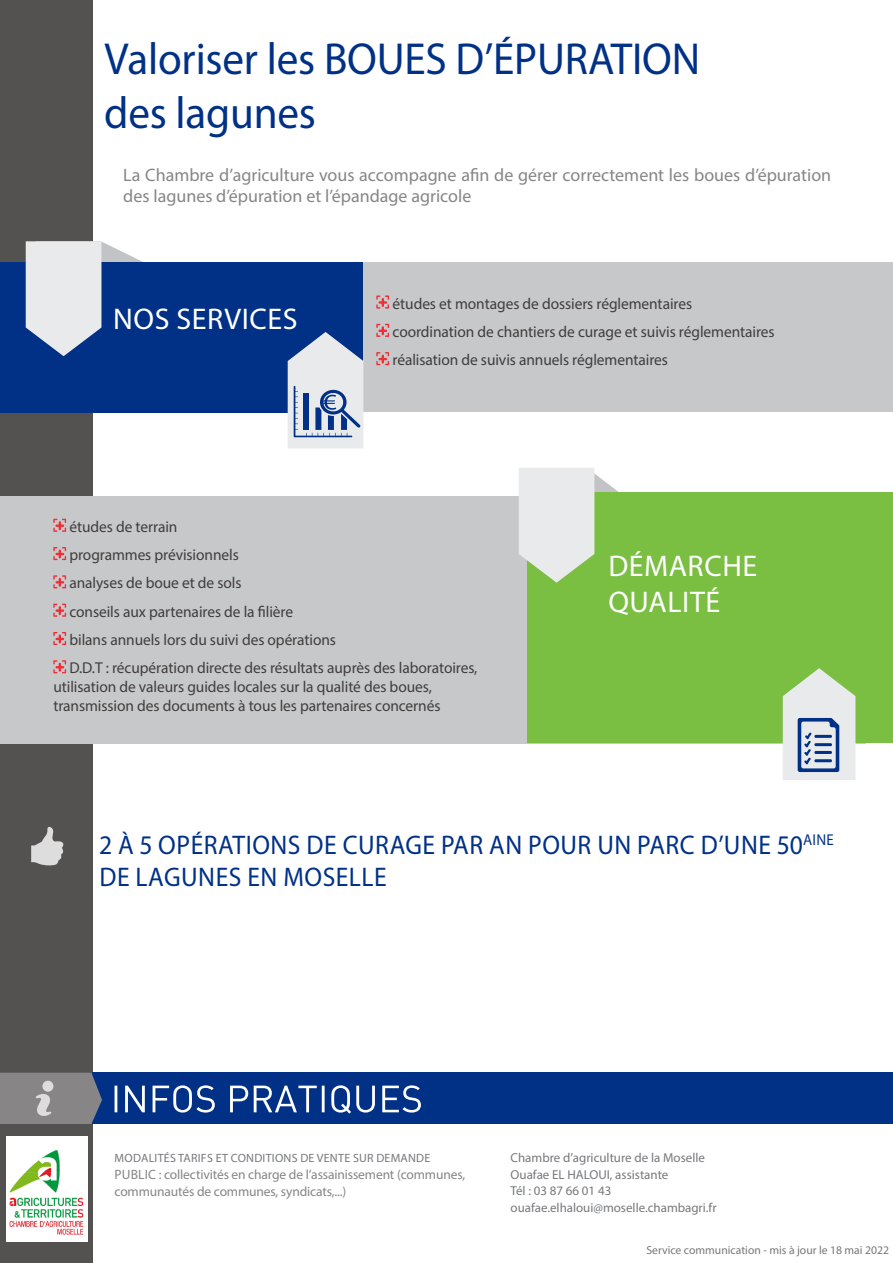
<style>
.page{position:relative;width:893px;height:1263px;background:#fff}
.page>*{position:absolute;margin:0;border:0;box-sizing:border-box;transform-origin:0 0}
.t1{font:45px "Myriad Pro";letter-spacing:-.005em;color:#003186;scale:.96 1}
.t2{font:30px "Myriad Pro";letter-spacing:.02em;color:#fff}
.t3{font:27px/32.4px "Myriad Pro";letter-spacing:.02em;color:#003186;scale:.95 1}
.t4{font:18px/21.6px "Myriad Pro";color:#878586}
.t5{font:15.75px/28.3px "Myriad Pro";letter-spacing:-.005em;color:#403d3d}
.t6{font:13.5px/16.5px "Myriad Pro";letter-spacing:-.01em;color:#878586}
.t7{font:12.9px "Myriad Pro";color:#76787b}
.t8{font:12px "Myriad Pro";letter-spacing:.02em;color:#76787b}
.t9{font:11.7px "Myriad Pro";color:#76787b}
</style>
<div class="page">
<div style="left:0;top:0;width:92px;height:1263px;background:#545151"></div>
<div style="left:92px;top:1073px;width:801px;height:51px;background:#003186"></div>
<img style="left:6px;top:1136px;width:81px;height:106px">
<svg style="left:115px;top:1085px;width:306px;height:29px"></svg>
<svg style="left:0;top:1073px;width:102px;height:51px"></svg>
<div style="left:42px;top:1081px;width:11px;height:11px;background:#dedddd;border-radius:50%"></div>
<div style="left:0;top:496px;width:865px;height:247px;background:#c7c8ca"></div>
<svg style="left:53px;top:519px;width:13px;height:13px"></svg>
<svg style="left:53px;top:547px;width:13px;height:13px"></svg>
<svg style="left:53px;top:575px;width:13px;height:13px"></svg>
<svg style="left:53px;top:604px;width:13px;height:13px"></svg>
<svg style="left:53px;top:632px;width:13px;height:13px"></svg>
<svg style="left:53px;top:660px;width:13px;height:13px"></svg>
<div style="left:104px;top:261px;width:789px;height:150px;background:#c7c8ca"></div>
<div style="left:0;top:261px;width:362px;height:151px;background:#003186"></div>
<svg style="left:31px;top:826px;width:33px;height:39px"></svg>
<svg style="left:376px;top:295px;width:13px;height:14px"></svg>
<svg style="left:376px;top:324px;width:13px;height:13px"></svg>
<svg style="left:376px;top:352px;width:13px;height:13px"></svg>
<div style="left:527px;top:492px;width:366px;height:251px;background:#7abe42"></div>
<svg style="left:519px;top:468px;width:100px;height:115px"></svg>
<svg style="left:26px;top:241px;width:337px;height:207px"></svg>
<svg style="left:783px;top:668px;width:72px;height:112px"></svg>
<p class="t1" style="left:105px;top:31px;width:622px">Valoriser les BOUES D’ÉPURATION</p>
<p class="t1" style="left:104px;top:85px;width:222px">des lagunes</p>
<p class="t4" style="left:123px;top:164px;width:709px">La Chambre d’agriculture vous accompagne afin de gérer correctement les boues d’épuration des lagunes d’épuration et l’épandage agricole</p>
<p class="t2" style="left:113px;top:300px;width:186px">NOS SERVICES</p>
<p class="t5" style="left:393px;top:289px;width:301px">études et montages de dossiers réglementaires</p>
<p class="t5" style="left:393px;top:317px;width:384px">coordination de chantiers de curage et suivis réglementaires</p>
<p class="t5" style="left:393px;top:345px;width:277px">réalisation de suivis annuels réglementaires</p>
<p class="t5" style="left:69px;top:512px;width:410px">études de terrain<br>programmes prévisionnels<br>analyses de boue et de sols<br>conseils aux partenaires de la filière<br>bilans annuels lors du suivi des opérations<br>D.D.T : récupération directe des résultats auprès des laboratoires,</p>
<p class="t5" style="left:53px;top:677px;width:389px;line-height:18.9px">utilisation de valeurs guides locales sur la qualité des boues, transmission des documents à tous les partenaires concernés</p>
<p class="t2" style="left:608px;top:547px;width:151px">DÉMARCHE</p>
<p class="t2" style="left:608px;top:583px;width:114px">QUALITÉ</p>
<p class="t3" style="left:99px;top:828px;width:775px">2 À 5 OPÉRATIONS DE CURAGE PAR AN POUR UN PARC D’UNE 50<sup>AINE<br></sup>DE LAGUNES EN MOSELLE</p>
<p class="t8" style="left:115px;top:1151px;width:317px">MODALITÉS TARIFS ET CONDITIONS DE VENTE SUR DEMANDE</p>
<p class="t6" style="left:115px;top:1166px;width:352px">PUBLIC : collectivités en charge de l’assainissement (communes, communautés de communes, syndicats,...)</p>
<p class="t7" style="left:511px;top:1150px;width:196px">Chambre d’agriculture de la Moselle</p>
<p class="t7" style="left:511px;top:1166px;width:159px">Ouafae EL HALOUI, assistante</p>
<p class="t7" style="left:511px;top:1183px;width:102px">Tél : 03 87 66 01 43</p>
<p class="t7" style="left:511px;top:1199px;width:208px">ouafae.elhaloui@moselle.chambagri.fr</p>
<p class="t9" style="left:646px;top:1242px;width:244px">Service communication - mis à jour le 18 mai 2022</p>
</div>
